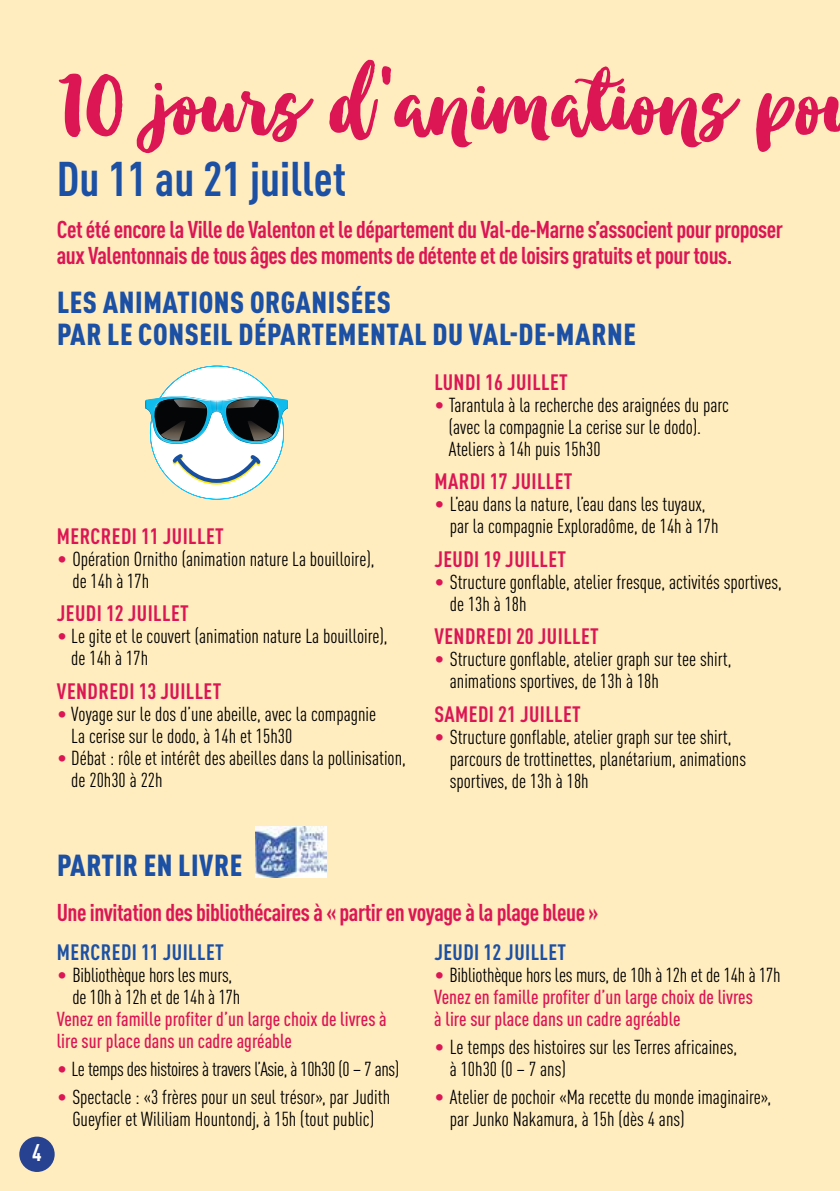
<style>
.page{position:relative;width:840px;height:1191px;background:#fff}
.page>*{position:absolute;margin:0;border:0;box-sizing:border-box;transform-origin:0 0}
.t1{font:102px "Ink Bandits Script";letter-spacing:.01em;color:#dc1655}
.t2{font:700 condensed 48px "DIN Pro";color:#1c50a4}
.t3{font:900 condensed 30px/32px "DIN Pro";letter-spacing:.02em;color:#1c50a4}
.t4{font:700 condensed 24px/26px "DIN Pro";letter-spacing:-.02em;color:#dc1655}
.t5{font:700 condensed 23.8px "DIN Pro";color:#fff}
.t6{font:700 condensed 22px "DIN Pro";letter-spacing:.02em;color:#dc1655}
.t7{font:700 condensed 22px "DIN Pro";letter-spacing:.02em;color:#1c50a4}
.t8{font:condensed 20px/22px "DIN Pro";color:#000}
.t9{font:500 condensed 20px/22px "DIN Pro";color:#dc1655}
.t10{font:condensed 20px "DIN Pro";letter-spacing:-.02em;color:#000}
.s1{font-stretch:normal;color:#dc1655}
.s2{font-weight:400;font-stretch:normal}
.s3{font-weight:400;color:#000}
</style>
<div class="page">
<div style="left:0;top:0;width:839px;height:1191px;background:#ffedbf"></div>
<div style="left:19px;top:1136px;width:36px;height:36px;background:#274291;border-radius:50%"></div>
<img style="left:255px;top:826px;width:71px;height:51px">
<svg style="left:145px;top:365px;width:143px;height:135px"></svg>
<h1 class="t1" style="left:57px;top:64px;width:771px">10 jours d’animations po</h1>
<h2 class="t2" style="left:57px;top:143px;width:290px">Du 11 au 21 juillet</h2>
<p class="t4" style="left:57px;top:215px;width:727px">Cet été encore la Ville de Valenton et le département du Val-de-Marne s’associent pour proposer aux Valentonnais de tous âges des moments de détente et de loisirs gratuits et pour tous.</p>
<h3 class="t3" style="left:57px;top:284px;width:580px">LES ANIMATIONS ORGANISÉES<br>PAR LE CONSEIL DÉPARTEMENTAL DU VAL-DE-MARNE</h3>
<p class="t6" style="left:57px;top:519px;width:168px">MERCREDI 11 JUILLET</p>
<p class="t8" style="left:72px;top:546px;width:303px;text-indent:-16px"><span class="s1">•</span> Opération Ornitho (animation nature La bouilloire), de 14h à 17h</p>
<p class="t6" style="left:57px;top:597px;width:133px">JEUDI 12 JUILLET</p>
<p class="t8" style="left:71px;top:624px;width:317px;text-indent:-15px"><span class="s1">•</span> Le gite et le couvert (animation nature La bouilloire), de 14h à 17h</p>
<p class="t6" style="left:57px;top:674px;width:166px">VENDREDI 13 JUILLET</p>
<p class="t8" style="left:71px;top:701px;width:306px;text-indent:-15px"><span class="s1">•</span> Voyage sur le dos d’une abeille, avec la compagnie<br>La cerise sur le dodo, à 14h et 15h30</p>
<p class="t8" style="left:71px;top:745px;width:336px;text-indent:-15px"><span class="s1">•</span> Débat : rôle et intérêt des abeilles dans la pollinisation, de 20h30 à 22h</p>
<p class="t6" style="left:434px;top:365px;width:135px">LUNDI 16 JUILLET</p>
<p class="t8" style="left:448px;top:392px;width:281px;text-indent:-15px"><span class="s1">•</span> Tarantula à la recherche des araignées du parc (avec la compagnie La cerise sur le dodo).<br>Ateliers à 14h puis 15h30</p>
<p class="t6" style="left:434px;top:465px;width:140px">MARDI 17 JUILLET</p>
<p class="t8" style="left:449px;top:492px;width:270px;text-indent:-16px"><span class="s1">•</span> L’eau dans la nature, l’eau dans les tuyaux, par la compagnie Exploradôme, de 14h à 17h</p>
<p class="t6" style="left:434px;top:542px;width:133px">JEUDI 19 JUILLET</p>
<p class="t8" style="left:449px;top:569px;width:333px;text-indent:-16px"><span class="s1">•</span> Structure gonflable, atelier fresque, activités sportives, de 13h à 18h</p>
<p class="t6" style="left:434px;top:619px;width:166px">VENDREDI 20 JUILLET</p>
<p class="t8" style="left:449px;top:646px;width:283px;text-indent:-16px"><span class="s1">•</span> Structure gonflable, atelier graph sur tee shirt, animations sportives, de 13h à 18h</p>
<p class="t6" style="left:434px;top:697px;width:148px">SAMEDI 21 JUILLET</p>
<p class="t8" style="left:449px;top:724px;width:297px;text-indent:-16px"><span class="s1">•</span> Structure gonflable, atelier graph sur tee shirt, parcours de trottinettes, planétarium, animations sportives, de 13h à 18h</p>
<p class="t5" style="left:32px;top:1135px;width:11px">4</p>
<h3 class="t3" style="left:57px;top:846px;width:187px">PARTIR EN LIVRE</h3>
<p class="t4" style="left:57px;top:897px;width:543px">Une invitation des bibliothécaires à « partir en voyage à la plage bleue »</p>
<p class="t7" style="left:57px;top:935px;width:168px">MERCREDI 11 JUILLET</p>
<p class="t8" style="left:72px;top:962px;width:169px;text-indent:-16px"><span class="s1">•</span> Bibliothèque hors les murs, de 10h à 12h et de 14h à 17h</p>
<p class="t9" style="left:57px;top:1006px;width:331px">Venez en famille profiter d’un large choix de livres à lire sur place dans un cadre agréable</p>
<p class="t10" style="left:57px;top:1054px;width:344px"><span class="s1">•</span> Le temps des histoires à travers l’Asie, à 10h30 (0 – 7 ans)</p>
<p class="t8" style="left:57px;top:1084px;width:335px;text-align:center"><span class="s1">•</span> Spectacle : «3 frères pour un seul trésor», par Judith<br>Gueyfier et Wililiam Hountondj, à 15h (tout public)</p>
<p class="t7" style="left:434px;top:935px;width:133px">JEUDI 12 JUILLET</p>
<p class="t9" style="left:434px;top:962px;width:348px"><span class="s2">•</span> <span class="s3">Bibliothèque hors les murs, de 10h à 12h et de 14h à 17h<br></span>Venez en famille profiter d’un large choix de livres<br>à lire sur place dans un cadre agréable</p>
<p class="t8" style="left:449px;top:1034px;width:289px;text-indent:-16px"><span class="s1">•</span> Le temps des histoires sur les Terres africaines, à 10h30 (0 – 7 ans)</p>
<p class="t8" style="left:449px;top:1084px;width:323px;text-indent:-16px"><span class="s1">•</span> Atelier de pochoir «Ma recette du monde imaginaire», par Junko Nakamura, à 15h (dès 4 ans)</p>
</div>
